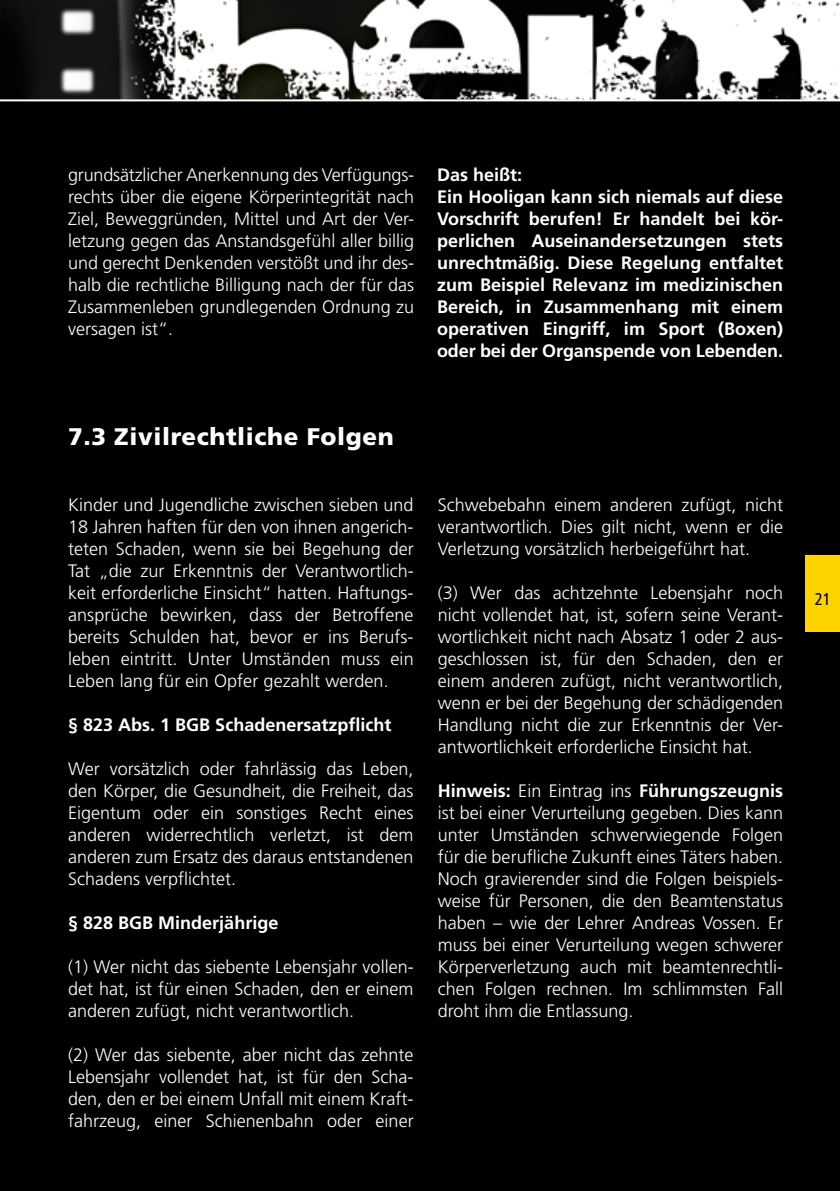
<style>
.page{position:relative;width:840px;height:1191px;background:#fff}
.page>*{position:absolute;margin:0;border:0;box-sizing:border-box;transform-origin:0 0}
.t1{font:900 24px "Frutiger LT Std";letter-spacing:.025em;color:#fff}
.t2{font:300 18px/22px "Frutiger LT Std";color:#fff;text-align:justify}
.t3{font:700 18px/22px "Frutiger LT Std";color:#fff}
.t4{font:condensed 17px "Frutiger LT Std";color:#000}
.s1{font-weight:700}
</style>
<div class="page">
<div style="left:0;top:0;width:839px;height:1191px;background:#000"></div>
<div style="left:805px;top:555px;width:34px;height:77px;background:#ffd300"></div>
<img style="left:0;top:0;width:839px;height:99px">
<hr style="left:0;top:99px;width:839px;height:2px;background:#fff">
<p class="t2" style="left:68px;top:164px;width:347px">grundsätzlicher Anerkennung des Verfügungs&shy;rechts über die eigene Körperintegrität nach Ziel, Beweggründen, Mittel und Art der Ver&shy;letzung gegen das Anstandsgefühl aller billig und gerecht Denkenden verstößt und ihr des&shy;halb die rechtliche Billigung nach der für das Zusammenleben grundlegenden Ordnung zu versagen ist“.</p>
<p class="t3" style="left:437px;top:164px;width:347px">Das heißt:<br>Ein Hooligan kann sich niemals auf diese Vorschrift berufen! Er handelt bei kör&shy;perlichen Auseinandersetzungen stets unrechtmäßig. Diese Regelung entfaltet zum Beispiel Relevanz im medizinischen Bereich, in Zusammenhang mit einem operativen Eingriff, im Sport (Boxen) oder bei der Organspende von Lebenden.</p>
<h1 class="t1" style="left:68px;top:422px;width:327px">7.3 Zivilrechtliche Folgen</h1>
<p class="t2" style="left:68px;top:494px;width:347px">Kinder und Jugendliche zwischen sieben und 18 Jahren haften für den von ihnen angerich&shy;teten Schaden, wenn sie bei Begehung der Tat „die zur Erkenntnis der Verantwortlich&shy;keit erforderliche Einsicht“ hatten. Haftungs&shy;ansprüche bewirken, dass der Betroffene bereits Schulden hat, bevor er ins Berufs&shy;leben eintritt. Unter Umständen muss ein Leben lang für ein Opfer gezahlt werden.</p>
<p class="t3" style="left:68px;top:714px;width:325px">§ 823 Abs. 1 BGB Schadenersatzpflicht</p>
<p class="t2" style="left:68px;top:758px;width:347px">Wer vorsätzlich oder fahrlässig das Leben, den Körper, die Gesundheit, die Freiheit, das Eigentum oder ein sonstiges Recht eines anderen widerrechtlich verletzt, ist dem anderen zum Ersatz des daraus entstandenen Schadens verpflichtet.</p>
<p class="t3" style="left:68px;top:912px;width:212px">§ 828 BGB Minderjährige</p>
<p class="t2" style="left:68px;top:956px;width:347px">(1) Wer nicht das siebente Lebensjahr vollen&shy;det hat, ist für einen Schaden, den er einem anderen zufügt, nicht verantwortlich.</p>
<p class="t2" style="left:68px;top:1044px;width:347px">(2) Wer das siebente, aber nicht das zehnte Lebensjahr vollendet hat, ist für den Scha&shy;den, den er bei einem Unfall mit einem Kraft&shy;fahrzeug, einer Schienenbahn oder einer</p>
<p class="t2" style="left:437px;top:494px;width:347px">Schwebebahn einem anderen zufügt, nicht verantwortlich. Dies gilt nicht, wenn er die Verletzung vorsätzlich herbeigeführt hat.</p>
<p class="t2" style="left:437px;top:582px;width:347px">(3) Wer das achtzehnte Lebensjahr noch nicht vollendet hat, ist, sofern seine Verant&shy;wortlichkeit nicht nach Absatz 1 oder 2 aus&shy;geschlossen ist, für den Schaden, den er einem anderen zufügt, nicht verantwortlich, wenn er bei der Begehung der schädigenden Handlung nicht die zur Erkenntnis der Ver&shy;antwortlichkeit erforderliche Einsicht hat.</p>
<p class="t2" style="left:437px;top:780px;width:347px"><span class="s1">Hinweis:</span> Ein Eintrag ins <span class="s1">Führungszeugnis </span>ist bei einer Verurteilung gegeben. Dies kann unter Umständen schwerwiegende Folgen für die berufliche Zukunft eines Täters haben.<br>Noch gravierender sind die Folgen beispiels&shy;weise für Personen, die den Beamtenstatus haben – wie der Lehrer Andreas Vossen. Er muss bei einer Verurteilung wegen schwerer Körperverletzung auch mit beamtenrechtli&shy;chen Folgen rechnen. Im schlimmsten Fall droht ihm die Entlassung.</p>
<p class="t4" style="left:814px;top:589px;width:18px">21</p>
</div>
